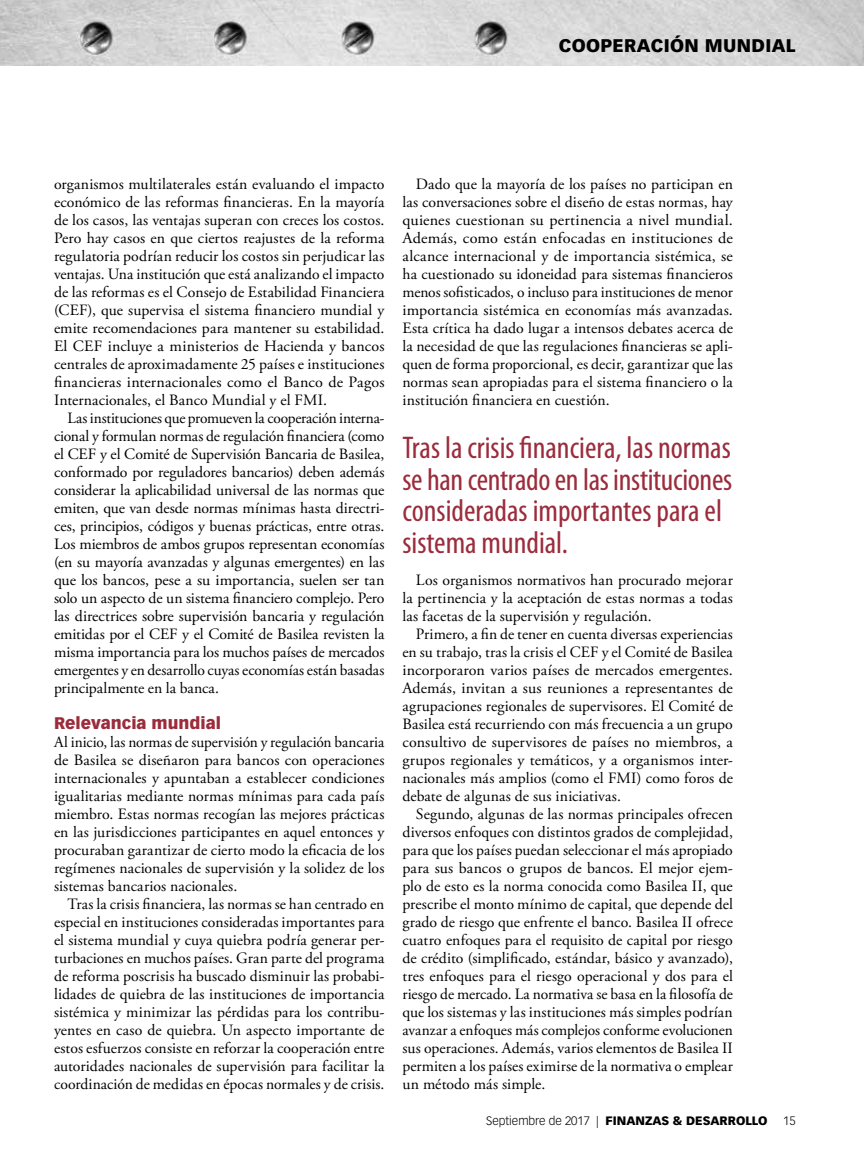
<style>
.page{position:relative;width:864px;height:1161px;background:#fff}
.page>*{position:absolute;margin:0;border:0;box-sizing:border-box;transform-origin:0 0}
.t1{font:condensed 31.5px/31.5px "Myriad Pro";color:#9b2c3c}
.t2{font:900 18px "Vectora LT Std";letter-spacing:.02em;color:#000}
.t3{font:900 16.5px "Vectora LT Std";color:#9b2c3c}
.t4{font:15.75px/18px "Adobe Garamond Pro";letter-spacing:.005em;color:#000;text-align:justify}
.t5{font:900 12px "Vectora LT Std";color:#000}
.t6{font:300 12px "Vectora LT Std";color:#000}
.s1{font-weight:300}
</style>
<div class="page">
<img style="left:0;top:0;width:864px;height:66px">
<p class="t2" style="left:559px;top:34px;width:238px">COOPERACIÓN MUNDIAL</p>
<p class="t4" style="left:54px;top:176px;width:332px">organismos multilaterales están evaluando el impacto económico de las reformas financieras. En la mayoría de los casos, las ventajas superan con creces los costos.<br>Pero hay casos en que ciertos reajustes de la reforma regulatoria podrían reducir los costos sin perjudicar las ventajas. Una institución que está analizando el impacto de las reformas es el Consejo de Estabilidad Financiera (CEF), que supervisa el sistema financiero mundial y emite recomendaciones para mantener su estabilidad.<br>El CEF incluye a ministerios de Hacienda y bancos centrales de aproximadamente 25 países e instituciones financieras internacionales como el Banco de Pagos Internacionales, el Banco Mundial y el FMI.</p>
<p class="t4" style="left:54px;top:410px;width:332px;text-indent:14px">Las instituciones que promueven la cooperación interna&shy;cional y formulan normas de regulación financiera (como el CEF y el Comité de Supervisión Bancaria de Basilea, conformado por reguladores bancarios) deben además considerar la aplicabilidad universal de las normas que emiten, que van desde normas mínimas hasta directri&shy;ces, principios, códigos y buenas prácticas, entre otras.<br>Los miembros de ambos grupos representan economías (en su mayoría avanzadas y algunas emergentes) en las que los bancos, pese a su importancia, suelen ser tan solo un aspecto de un sistema financiero complejo. Pero las directrices sobre supervisión bancaria y regulación emitidas por el CEF y el Comité de Basilea revisten la misma importancia para los muchos países de mercados emergentes y en desarrollo cuyas economías están basadas principalmente en la banca.</p>
<p class="t3" style="left:54px;top:713px;width:169px">Relevancia mundial</p>
<p class="t4" style="left:54px;top:734px;width:332px">Al inicio, las normas de supervisión y regulación bancaria de Basilea se diseñaron para bancos con operaciones internacionales y apuntaban a establecer condiciones igualitarias mediante normas mínimas para cada país miembro. Estas normas recogían las mejores prácticas en las jurisdicciones participantes en aquel entonces y procuraban garantizar de cierto modo la eficacia de los regímenes nacionales de supervisión y la solidez de los sistemas bancarios nacionales.</p>
<p class="t4" style="left:54px;top:896px;width:332px;text-indent:14px">Tras la crisis financiera, las normas se han centrado en especial en instituciones consideradas importantes para el sistema mundial y cuya quiebra podría generar per&shy;turbaciones en muchos países. Gran parte del programa de reforma poscrisis ha buscado disminuir las probabi&shy;lidades de quiebra de las instituciones de importancia sistémica y minimizar las pérdidas para los contribu&shy;yentes en caso de quiebra. Un aspecto importante de estos esfuerzos consiste en reforzar la cooperación entre autoridades nacionales de supervisión para facilitar la coordinación de medidas en épocas normales y de crisis.</p>
<p class="t4" style="left:402px;top:176px;width:332px;text-indent:14px">Dado que la mayoría de los países no participan en las conversaciones sobre el diseño de estas normas, hay quienes cuestionan su pertinencia a nivel mundial.<br>Además, como están enfocadas en instituciones de alcance internacional y de importancia sistémica, se ha cuestionado su idoneidad para sistemas financieros menos sofisticados, o incluso para instituciones de menor importancia sistémica en economías más avanzadas.<br>Esta crítica ha dado lugar a intensos debates acerca de la necesidad de que las regulaciones financieras se apli&shy;quen de forma proporcional, es decir, garantizar que las normas sean apropiadas para el sistema financiero o la institución financiera en cuestión.</p>
<h1 class="t1" style="left:402px;top:433px;width:331px">Tras la crisis financiera, las normas se han centrado en las instituciones consideradas importantes para el sistema mundial.</h1>
<p class="t4" style="left:402px;top:572px;width:332px;text-indent:13px">Los organismos normativos han procurado mejorar la pertinencia y la aceptación de estas normas a todas las facetas de la supervisión y regulación.</p>
<p class="t4" style="left:402px;top:626px;width:332px;text-indent:14px">Primero, a fin de tener en cuenta diversas experiencias en su trabajo, tras la crisis el CEF y el Comité de Basilea incorporaron varios países de mercados emergentes.<br>Además, invitan a sus reuniones a representantes de agrupaciones regionales de supervisores. El Comité de Basilea está recurriendo con más frecuencia a un grupo consultivo de supervisores de países no miembros, a grupos regionales y temáticos, y a organismos inter&shy;nacionales más amplios (como el FMI) como foros de debate de algunas de sus iniciativas.</p>
<p class="t4" style="left:402px;top:806px;width:332px;text-indent:13px">Segundo, algunas de las normas principales ofrecen diversos enfoques con distintos grados de complejidad, para que los países puedan seleccionar el más apropiado para sus bancos o grupos de bancos. El mejor ejem&shy;plo de esto es la norma conocida como Basilea II, que prescribe el monto mínimo de capital, que depende del grado de riesgo que enfrente el banco. Basilea II ofrece cuatro enfoques para el requisito de capital por riesgo de crédito (simplificado, estándar, básico y avanzado), tres enfoques para el riesgo operacional y dos para el riesgo de mercado. La normativa se basa en la filosofía de que los sistemas y las instituciones más simples podrían avanzar a enfoques más complejos conforme evolucionen sus operaciones. Además, varios elementos de Basilea II permiten a los países eximirse de la normativa o emplear un método más simple.</p>
<p class="t5" style="left:486px;top:1113px;width:283px"><span class="s1">Septiembre de 2017 |</span> FINANZAS &amp; DESARROLLO</p>
<p class="t6" style="left:783px;top:1114px;width:14px">15</p>
</div>
